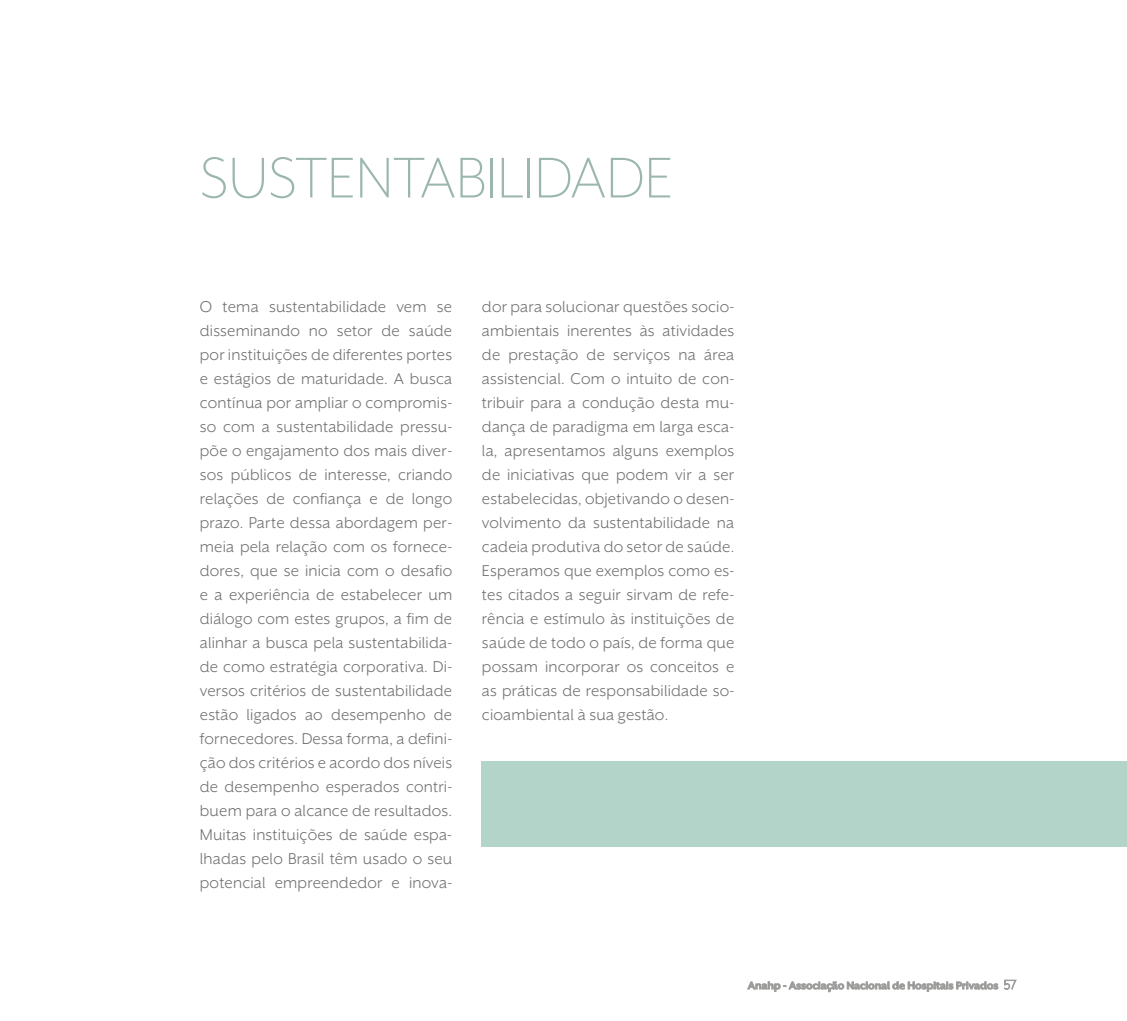
<style>
.page{position:relative;width:1127px;height:1021px;background:#fff}
.page>*{position:absolute;margin:0;border:0;box-sizing:border-box;transform-origin:0 0}
.t1{font:300 66px "Mr Eaves XL San OT";color:#9ab6ad}
.t2{font:18px/24px "Mr Eaves XL San OT";letter-spacing:.01em;color:#706f6f;text-align:justify}
.t3{font:700 12px "Mr Eaves XL San OT";color:#878787}
.s1{font-weight:300;font-size:15px}
</style>
<div class="page">
<div style="left:482px;top:761px;width:645px;height:85px;background:#b3d4c9"></div>
<svg style="left:747px;top:979px;width:270px;height:13px"></svg>
<h1 class="t1" style="left:200px;top:145px;width:475px">SUSTENTABILIDADE</h1>
<p class="t2" style="left:200px;top:294px;width:254px">O tema sustentabilidade vem se disseminando no setor de saúde por instituições de diferentes portes e estágios de maturidade. A busca contínua por ampliar o compromis&shy;so com a sustentabilidade pressu&shy;põe o engajamento dos mais diver&shy;sos públicos de interesse, criando relações de confiança e de longo prazo. Parte dessa abordagem per&shy;meia pela relação com os fornece&shy;dores, que se inicia com o desafio e a experiência de estabelecer um diálogo com estes grupos, a fim de alinhar a busca pela sustentabilida&shy;de como estratégia corporativa. Di&shy;versos critérios de sustentabilidade estão ligados ao desempenho de fornecedores. Dessa forma, a defini&shy;ção dos critérios e acordo dos níveis de desempenho esperados contri&shy;buem para o alcance de resultados.<br>Muitas instituições de saúde espa&shy;lhadas pelo Brasil têm usado o seu potencial empreendedor e inova-</p>
<p class="t2" style="left:482px;top:294px;width:254px">dor para solucionar questões socio&shy;ambientais inerentes às atividades de prestação de serviços na área assistencial. Com o intuito de con&shy;tribuir para a condução desta mu&shy;dança de paradigma em larga esca&shy;la, apresentamos alguns exemplos de iniciativas que podem vir a ser estabelecidas, objetivando o desen&shy;volvimento da sustentabilidade na cadeia produtiva do setor de saúde.<br>Esperamos que exemplos como es&shy;tes citados a seguir sirvam de refe&shy;rência e estímulo às instituições de saúde de todo o país, de forma que possam incorporar os conceitos e as práticas de responsabilidade so&shy;cioambiental à sua gestão.</p>
<p class="t3" style="left:748px;top:979px;width:270px">Anahp - Associação Nacional de Hospitais Privados <span class="s1">57</span></p>
</div>
